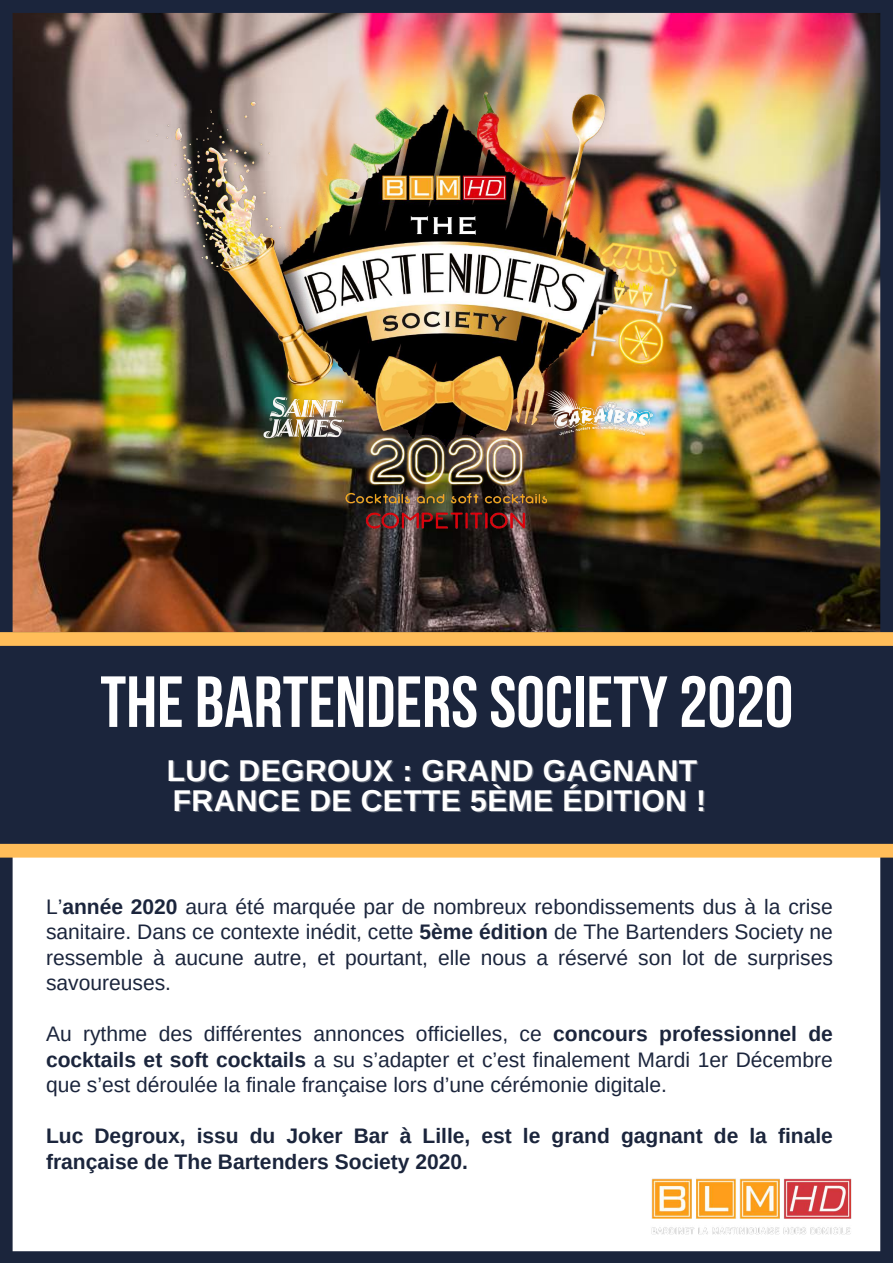
<style>
.page{position:relative;width:893px;height:1263px;background:#fff}
.page>*{position:absolute;margin:0;border:0;box-sizing:border-box;transform-origin:0 0}
.t1{font:72.22px "Bebas Neue Cyrillic";color:#fff}
.t2{font:700 30.08px/30.2px "Arimo";letter-spacing:.015em;color:#fff}
.t3{font:21px/25.5px "Arimo";color:#1b253c;text-align:justify}
.t4{font:700 21px/25.5px "Arimo";color:#1b253c}
.s1{font-weight:700}
</style>
<div class="page">
<img style="left:0;top:0;width:893px;height:1263px">
<h1 class="t1" style="left:100px;top:673px;width:694px">THE BARTENDERSSOCIETY 2020</h1>
<h2 class="t2" style="left:167px;top:755px;width:541px">LUC DEGROUX : GRAND GAGNANT<br>FRANCE DE CETTE 5ÈME ÉDITION !</h2>
<p class="t3" style="left:46px;top:894px;width:788px">L’<span class="s1">année 2020</span> aura été marquée par de nombreux rebondissements dus à la crise sanitaire. Dans ce contexte inédit, cette <span class="s1">5ème édition</span> de The Bartenders Society ne ressemble à aucune autre, et pourtant, elle nous a réservé son lot de surprises savoureuses.</p>
<p class="t3" style="left:46px;top:1021px;width:788px">Au rythme des différentes annonces officielles, ce <span class="s1">concours professionnel de cocktails et soft cocktails</span> a su s’adapter et c’est finalement Mardi 1er Décembre que s’est déroulée la finale française lors d’une cérémonie digitale.</p>
<p class="t4" style="left:46px;top:1123px;width:788px">Luc Degroux, issu du Joker Bar à Lille, est le grand gagnant de la finale française de The Bartenders Society 2020.</p>
</div>
